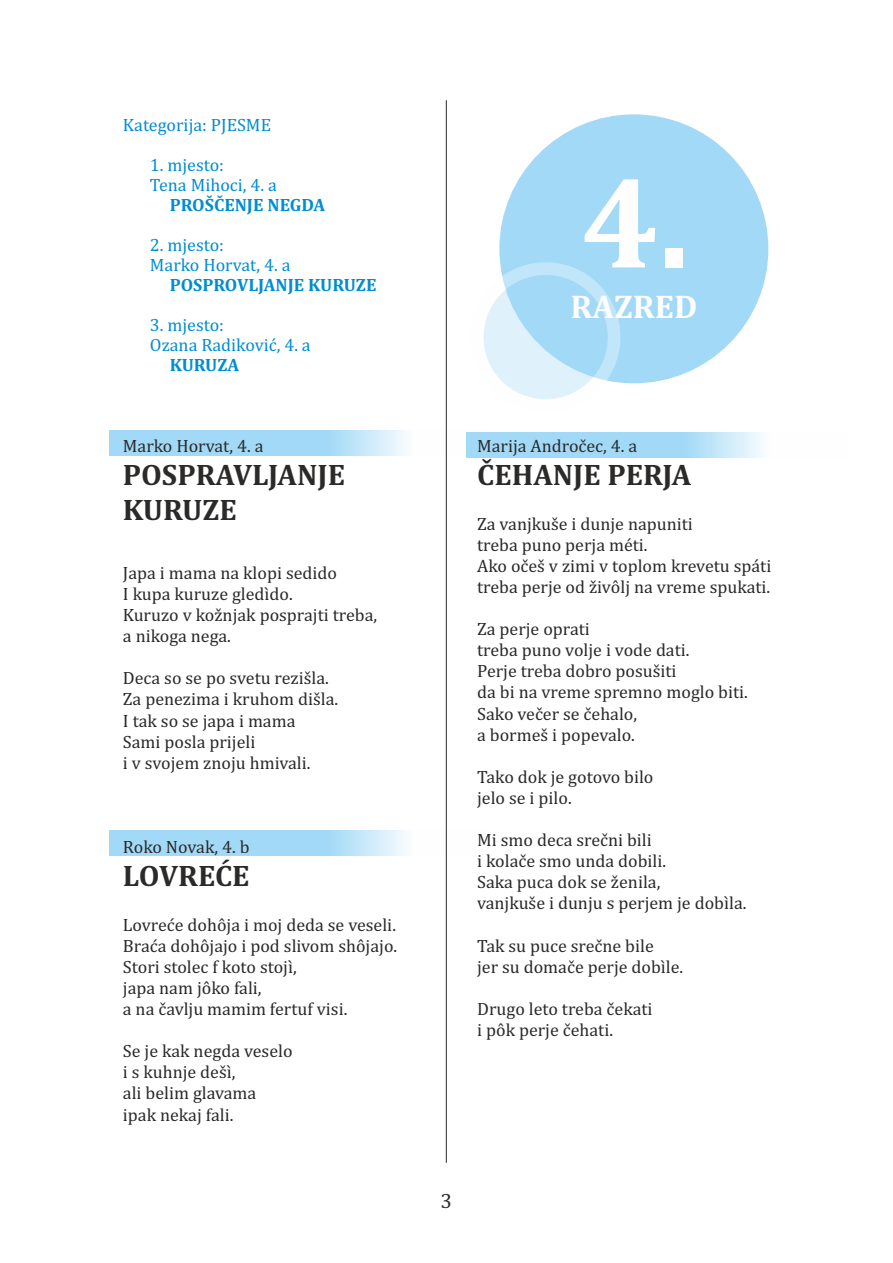
<style>
.page{position:relative;width:893px;height:1263px;background:#fff}
.page>*{position:absolute;margin:0;border:0;box-sizing:border-box;transform-origin:0 0}
.t1{font:700 131.4px "Cambria";color:#fefefe}
.t2{font:700 33.3px "Cambria";color:#fefefe}
.t3{font:700 30px/35.1px "Cambria";color:#2b2a29}
.t4{font:21px "Cambria";color:#2b2a29}
.t5{font:18px/21.1px "Cambria";color:#2b2a29}
.t6{font:18px/20px "Cambria";color:#008dd2}
.t7{font:700 18px "Cambria";color:#008dd2}
</style>
<div class="page">
<svg style="left:110px;top:431px;width:336px;height:25px;fill:#a2d9f7"></svg>
<svg style="left:110px;top:830px;width:336px;height:26px;fill:#a2d9f7"></svg>
<svg style="left:466px;top:432px;width:296px;height:26px;fill:#a2d9f7"></svg>
<hr style="left:446px;top:100px;width:1px;height:1063px;background:#2b2a29">
<div style="left:499px;top:114px;width:269px;height:269px;background:#a2d9f7;border-radius:50%"></div>
<svg style="left:471px;top:262px;width:149px;height:150px"></svg>
<p class="t6" style="left:123px;top:116px;width:150px">Kategorija: PJESME</p>
<p class="t6" style="left:150px;top:156px;width:128px">1. mjesto:<br>Tena Mihoci, 4. a</p>
<p class="t7" style="left:170px;top:197px;width:157px">PROŠČENJE NEGDA</p>
<p class="t6" style="left:150px;top:236px;width:76px">2. mjesto:</p>
<p class="t6" style="left:150px;top:256px;width:142px">Marko Horvat, 4. a</p>
<p class="t7" style="left:170px;top:277px;width:208px">POSPROVLJANJE KURUZE</p>
<p class="t6" style="left:150px;top:316px;width:162px">3. mjesto:<br>Ozana Radiković, 4. a</p>
<p class="t7" style="left:170px;top:357px;width:71px">KURUZA</p>
<p class="t5" style="left:123px;top:437px;width:142px">Marko Horvat, 4. a</p>
<h3 class="t3" style="left:123px;top:459px;width:224px">POSPRAVLJANJE<br>KURUZE</h3>
<p class="t5" style="left:123px;top:563px;width:256px">Japa i mama na klopi sedido<br>I kupa kuruze gledıd̀ o.<br>Kuruzo v kožnjak posprajti treba,</p>
<p class="t5" style="left:123px;top:626px;width:110px">a nikoga nega.</p>
<p class="t5" style="left:123px;top:669px;width:207px">Deca so se po svetu rezišla.</p>
<p class="t5" style="left:123px;top:690px;width:217px">Za penezima i kruhom dišla.</p>
<p class="t5" style="left:123px;top:711px;width:174px">I tak so se japa i mama</p>
<p class="t5" style="left:123px;top:732px;width:189px">Sami posla prijeli<br>i v svojem znoju hmivali.</p>
<p class="t5" style="left:123px;top:837px;width:128px">Roko Novak, 4. b</p>
<h3 class="t3" style="left:123px;top:860px;width:128px">LOVREĆE</h3>
<p class="t5" style="left:123px;top:915px;width:275px">Lovreće dohôja i moj deda se veseli.</p>
<p class="t5" style="left:123px;top:936px;width:276px">Braća dohôjajo i pod slivom shôjajo.</p>
<p class="t5" style="left:123px;top:978px;width:226px">japa nam jôko fali,<br>a na čavlju mamim fertuf visi.</p>
<p class="t5" style="left:123px;top:957px;width:176px">Stori stolec f koto stojı,̀</p>
<p class="t5" style="left:123px;top:1041px;width:171px">Se je kak negda veselo</p>
<p class="t5" style="left:123px;top:1063px;width:135px">i s kuhnje dešı,̀ ali belim glavama ipak nekaj fali.</p>
<h1 class="t1" style="left:581px;top:165px;width:110px">4.</h1>
<h2 class="t2" style="left:570px;top:292px;width:129px">RAZRED</h2>
<p class="t5" style="left:477px;top:437px;width:162px">Marija Andročec, 4. a</p>
<h3 class="t3" style="left:477px;top:459px;width:216px">ČEHANJE PERJA</h3>
<p class="t5" style="left:477px;top:514px;width:217px">Za vanjkuše i dunje napuniti</p>
<p class="t5" style="left:477px;top:535px;width:172px">treba puno perja méti.</p>
<p class="t5" style="left:477px;top:577px;width:295px">treba perje od živôlj na vreme spukati.</p>
<p class="t5" style="left:477px;top:619px;width:114px">Za perje oprati</p>
<p class="t5" style="left:477px;top:662px;width:201px">Perje treba dobro posušiti</p>
<p class="t5" style="left:477px;top:556px;width:296px">Ako očešv zimi v toplom krevetu spáti</p>
<p class="t5" style="left:477px;top:641px;width:214px">treba puno volje i vode dati.</p>
<p class="t5" style="left:477px;top:683px;width:272px">da bi na vreme spremno moglo biti.</p>
<p class="t5" style="left:477px;top:704px;width:162px">Sako večer se čehalo,</p>
<p class="t5" style="left:477px;top:725px;width:159px">a bormeši popevalo.</p>
<p class="t5" style="left:477px;top:767px;width:178px">Tako dok je gotovo bilo</p>
<p class="t5" style="left:477px;top:788px;width:96px">jelo se i pilo.</p>
<p class="t5" style="left:477px;top:830px;width:176px">Mi smo deca srečni bili</p>
<p class="t5" style="left:477px;top:852px;width:190px">i kolače smo unda dobili.</p>
<p class="t5" style="left:477px;top:873px;width:185px">Saka puca dok se ženila,</p>
<p class="t5" style="left:477px;top:894px;width:271px">vanjkuše i dunju s perjem je dobıl̀a.</p>
<p class="t5" style="left:477px;top:936px;width:178px">Tak su puce srečne bile</p>
<p class="t5" style="left:477px;top:957px;width:208px">jer su domače perje dobıl̀e.</p>
<p class="t5" style="left:477px;top:999px;width:177px">Drugo leto treba čekati</p>
<p class="t5" style="left:477px;top:1020px;width:137px">i pôk perje čehati.</p>
<p class="t4" style="left:441px;top:1191px;width:13px">3</p>
</div>
